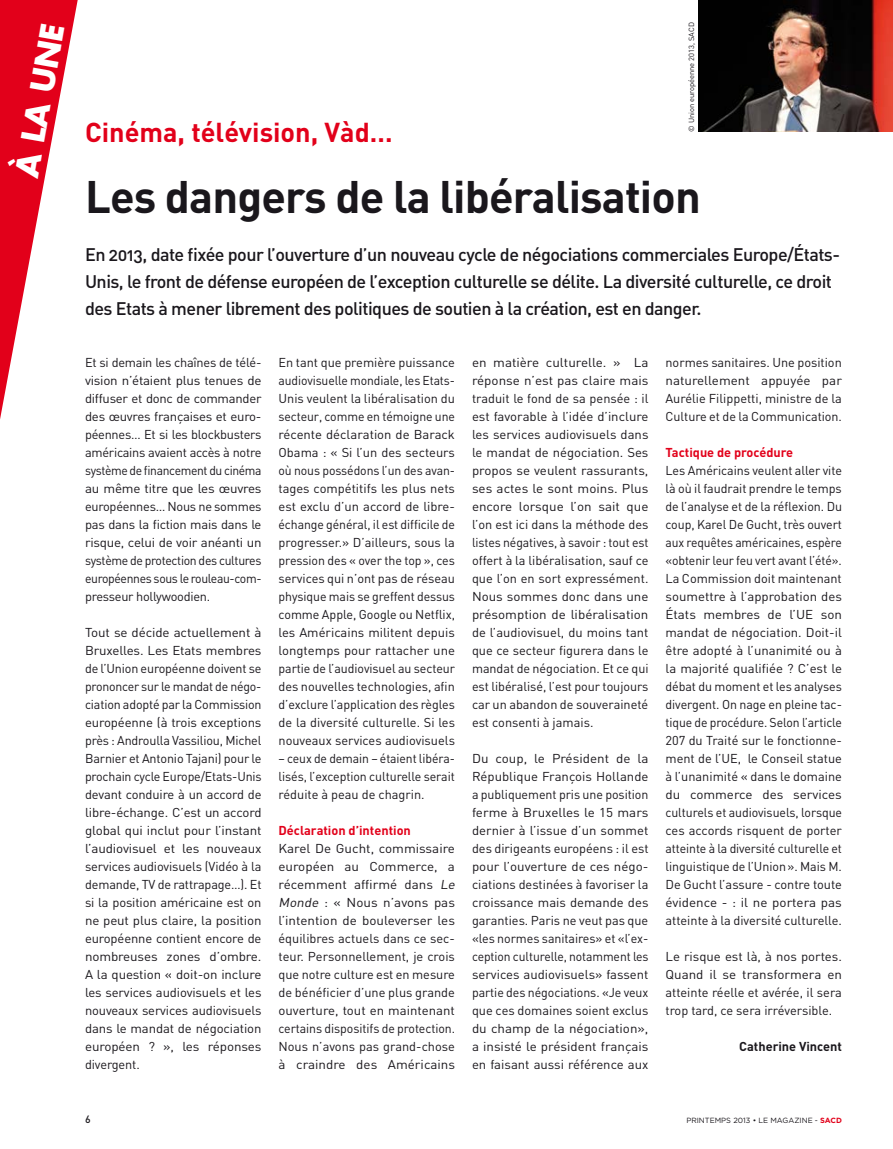
<style>
.page{position:relative;width:893px;height:1149px;background:#fff}
.page>*{position:absolute;margin:0;border:0;box-sizing:border-box;transform-origin:0 0}
.t1{font:700 45px "DIN";letter-spacing:-.02em;color:#1a171c}
.t2{font:700 31.5px "Futura LT";color:#fff}
.t3{font:700 27px "DIN";color:#e2001a}
.t4{font:18px/27px "DIN Medium Alternate";letter-spacing:-.03em;color:#1a171c}
.t5{font:12.75px/18px "DIN";color:#1a171c;text-align:justify;scale:1.05 1}
.t6{font:12.75px/18px "DIN";color:#1a171c;text-align:justify}
.t7{font:12.75px/18px "DIN";color:#1a171c;text-align:justify;scale:.96 1}
.t8{font:700 12.75px "DIN";color:#e2001a}
.t9{font:700 12.75px "DIN";color:#1a171c}
.t10{font:500 10.5px "DIN";color:#1a171c}
.t11{font:7.5px "DIN";color:#1a171c}
.t12{font:7.5px "Gotham HTF";color:#1a171c}
.t13{font:700 7.5px "Gotham HTF";color:#e2001a}
.s1{font-family:"DIN Regular Alternate";font-style:italic}
.s2{font-weight:400;color:#1a171c}
</style>
<div class="page">
<svg style="left:0;top:0;width:78px;height:419px"></svg>
<img style="left:698px;top:0;width:195px;height:132px">
<h2 class="t2" style="left:6px;top:173px;width:157px;rotate:-80deg">À LA UNE</h2>
<p class="t11" style="left:687px;top:132px;width:111px;rotate:-90deg">© Union européenne 2013, SACD</p>
<h3 class="t3" style="left:85px;top:115px;width:309px">Cinéma, télévision, Vàd…</h3>
<h1 class="t1" style="left:85px;top:167px;width:617px">Les dangers de la libéralisation</h1>
<p class="t4" style="left:85px;top:240px;width:756px">En 2013, date fixée pour l’ouverture d’un nouveau cycle de négociations commerciales Europe/États-<br>Unis, le front de défense européen de l’exception culturelle se délite. La diversité culturelle, ce droit des Etats à mener librement des politiques de soutien à la création, est en danger.</p>
<p class="t6" style="left:85px;top:353px;width:178px">Et si demain les chaînes de télé&shy;vision n’étaient plus tenues de diffuser et donc de commander des œuvres françaises et euro&shy;péennes… Et si les blockbusters américains avaient accès à notre système de financement du cinéma au même titre que les œuvres européennes… Nous ne sommes pas dans la fiction mais dans le risque, celui de voir anéanti un système de protection des cultures européennes sous le rouleau-com&shy;presseur hollywoodien.</p>
<p class="t5" style="left:85px;top:623px;width:170px">Tout se décide actuellement à Bruxelles. Les Etats membres de l’Union européenne doivent se prononcer sur le mandat de négo&shy;ciation adopté par la Commission européenne (à trois exceptions près : Androulla Vassiliou, Michel Barnier et Antonio Tajani) pour le prochain cycle Europe/Etats-Unis devant conduire à un accord de libre-échange. C’est un accord global qui inclut pour l’instant l’audiovisuel et les nouveaux services audiovisuels (Vidéo à la demande, TV de rattrapage…). Et si la position américaine est on ne peut plus claire, la position européenne contient encore de nombreuses zones d’ombre.<br>A la question « doit-on inclure les services audiovisuels et les nouveaux services audiovisuels dans le mandat de négociation européen ? », les réponses divergent.</p>
<p class="t6" style="left:279px;top:353px;width:178px">En tant que première puissance audiovisuelle mondiale, les Etats-Unis veulent la libéralisation du secteur, comme en témoigne une récente déclaration de Barack Obama : « Si l’un des secteurs où nous possédons l’un des avan&shy;tages compétitifs les plus nets est exclu d’un accord de libre&shy;échange général, il est difficile de progresser.» D’ailleurs, sous la pression des « over the top », ces services qui n’ont pas de réseau physique mais se greffent dessus comme Apple, Google ou Netflix, les Américains militent depuis longtemps pour rattacher une partie de l’audiovisuel au secteur des nouvelles technologies, afin d’exclure l’application des règles de la diversité culturelle. Si les nouveaux services audiovisuels</p>
<p class="t7" style="left:279px;top:749px;width:185px">– ceux de demain – étaient libéra&shy;lisés, l’exception culturelle serait réduite à peau de chagrin.</p>
<p class="t8" style="left:279px;top:822px;width:134px">Déclaration d’intention</p>
<p class="t5" style="left:279px;top:839px;width:172px;text-align:left">Karel De Gucht, commissaire européen au Commerce, a récemment affirmé dans <span class="s1">Le<br>Monde</span> : « Nous n’avons pas l’intention de bouleverser les équilibres actuels dans ce sec&shy;teur. Personnellement, je crois que notre culture est en mesure de bénéficier d’une plus grande ouverture, tout en maintenant certains dispositifs de protection.<br>Nous n’avons pas grand-chose à craindre des Américains</p>
<p class="t5" style="left:472px;top:353px;width:170px">en matière culturelle. » La réponse n’est pas claire mais traduit le fond de sa pensée : il est favorable à l’idée d’inclure les services audiovisuels dans le mandat de négociation. Ses propos se veulent rassurants, ses actes le sont moins. Plus encore lorsque l’on sait que l’on est ici dans la méthode des listes négatives, à savoir : tout est offert à la libéralisation, sauf ce que l’on en sort expressément.<br>Nous sommes donc dans une présomption de libéralisation de l’audiovisuel, du moins tant que ce secteur figurera dans le mandat de négociation. Et ce qui est libéralisé, l’est pour toujours car un abandon de souveraineté est consenti à jamais.</p>
<p class="t5" style="left:472px;top:749px;width:170px">Du coup, le Président de la République François Hollande a publiquement pris une position ferme à Bruxelles le 15 mars dernier à l’issue d’un sommet des dirigeants européens : il est pour l’ouverture de ces négo&shy;ciations destinées à favoriser la croissance mais demande des garanties. Paris ne veut pas que «les normes sanitaires» et «l’ex&shy;ception culturelle, notamment les services audiovisuels» fassent partie des négociations. «Je veux que ces domaines soient exclus du champ de la négociation», a insisté le président français en faisant aussi référence aux</p>
<p class="t6" style="left:665px;top:353px;width:178px">normes sanitaires. Une position naturellement appuyée par Aurélie Filippetti, ministre de la Culture et de la Communication.</p>
<p class="t8" style="left:665px;top:444px;width:129px">Tactique de procédure</p>
<p class="t6" style="left:665px;top:461px;width:178px">Les Américains veulent aller vite là où il faudrait prendre le temps de l’analyse et de la réflexion. Du coup, Karel De Gucht, très ouvert aux requêtes américaines, espère «obtenir leur feu vert avant l’été».<br>La Commission doit maintenant soumettre à l’approbation des États membres de l’UE son mandat de négociation. Doit-il être adopté à l’unanimité ou à la majorité qualifiée ? C’est le débat du moment et les analyses divergent. On nage en pleine tac&shy;tique de procédure. Selon l’article 207 du Traité sur le fonctionne&shy;ment de l’UE, le Conseil statue à l’unanimité « dans le domaine du commerce des services culturels et audiovisuels, lorsque ces accords risquent de porter atteinte à la diversité culturelle et linguistique de l’Union». Mais M.<br>De Gucht l’assure - contre toute évidence - : il ne portera pas atteinte à la diversité culturelle.</p>
<p class="t6" style="left:665px;top:947px;width:178px">Le risque est là, à nos portes.<br>Quand il se transformera en atteinte réelle et avérée, il sera trop tard, ce sera irréversible.</p>
<p class="t9" style="left:739px;top:1038px;width:104px">Catherine Vincent</p>
<p class="t10" style="left:85px;top:1112px;width:7px">6</p>
<p class="t12" style="left:686px;top:1116px;width:119px">PRINTEMPS 2013 • LE MAGAZINE</p>
<p class="t13" style="left:815px;top:1116px;width:28px"><span class="s2">-</span> SACD</p>
</div>
